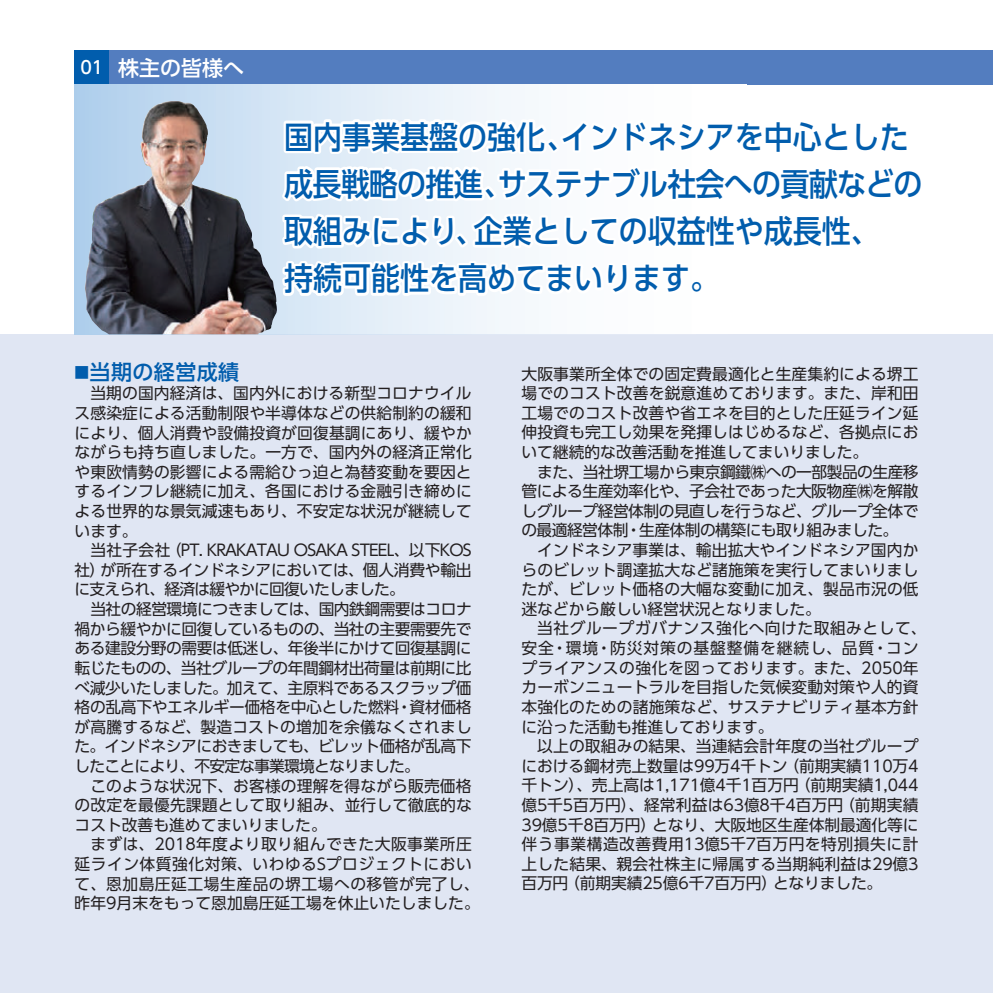
<style>
.page{position:relative;width:993px;height:993px;background:#fff}
.page>*{position:absolute;margin:0;border:0;box-sizing:border-box;transform-origin:0 0}
.t1{font:500 31.5px/47.2px "UD Shin Go Pro";color:#015dad;scale:.92 1}
.t2{font:500 21px "UD Shin Go Pro";color:#fff}
.t3{font:500 21px "UD Shin Go Pro";letter-spacing:.02em;color:#015dad}
.t4{font:15.75px/19.6px "UD Shin Go Pro";letter-spacing:.01em;color:#231f20;text-align:justify}
.t5{font:15.75px/19.6px "UD Shin Go Pro";letter-spacing:.03em;color:#231f20;text-align:center}
.s1{font-size:17.5px}
.s2{font-size:14.7px}
</style>
<div class="page">
<div style="left:0;top:334px;width:992px;height:658px;background:#e0e6f3"></div>
<div style="left:75px;top:50px;width:917px;height:34px;background:#537dbf"></div>
<div style="left:75px;top:50px;width:34px;height:34px;background:#015dad"></div>
<img style="left:75px;top:334px;width:671px;height:1px">
<svg style="left:278px;top:114px;width:468px;height:221px"></svg>
<img style="left:84px;top:101px;width:193px;height:233px">
<h2 class="t2" style="left:80px;top:51px;width:165px"><span class="s1">01</span> 株主の皆様へ</h2>
<h1 class="t1" style="left:284px;top:112px;width:695px">国内事業基盤の強化、インドネシアを中心とした成長戦略の推進、サステナブル社会への貢献などの取組みにより、企業としての収益性や成長性、<br>持続可能性を高めてまいります。</h1>
<h2 class="t3" style="left:75px;top:354px;width:166px"><span class="s2">■</span>当期の経営成績</h2>
<p class="t4" style="left:75px;top:383px;width:398px;text-indent:16px">当期の国内経済は、国内外における新型コロナウイルス感染症による活動制限や半導体などの供給制約の緩和により、個人消費や設備投資が回復基調にあり、緩やかながらも持ち直しました。一方で、国内外の経済正常化や東欧情勢の影響による需給ひっ迫と為替変動を要因とするインフレ継続に加え、各国における金融引き締めによる世界的な景気減速もあり、不安定な状況が継続しています。</p>
<p class="t4" style="left:75px;top:540px;width:398px;text-indent:16px">当社子会社（PT. KRAKATAU OSAKA STEEL、以下KOS社）が所在するインドネシアにおいては、個人消費や輸出に支えられ、経済は緩やかに回復いたしました。</p>
<p class="t4" style="left:75px;top:598px;width:398px;text-indent:16px">当社の経営環境につきましては、国内鉄鋼需要はコロナ禍から緩やかに回復しているものの、当社の主要需要先である建設分野の需要は低迷し、年後半にかけて回復基調に転じたものの、当社グループの年間鋼材出荷量は前期に比べ減少いたしました。加えて、主原料であるスクラップ価格の乱高下やエネルギー価格を中心とした燃料・資材価格が高騰するなど、製造コストの増加を余儀なくされました。インドネシアにおきましても、ビレット価格が乱高下したことにより、不安定な事業環境となりました。</p>
<p class="t4" style="left:75px;top:775px;width:398px;text-indent:16px">このような状況下、お客様の理解を得ながら販売価格の改定を最優先課題として取り組み、並行して徹底的なコスト改善も進めてまいりました。</p>
<p class="t5" style="left:75px;top:833px;width:406px">まずは、2018年度より取り組んできた大阪事業所圧<br>延ライン体質強化対策、いわゆるSプロジェクトにおいて、恩加島圧延工場生産品の堺工場への移管が完了し、昨年9月末をもって恩加島圧延工場を休止いたしました。</p>
<p class="t4" style="left:521px;top:363px;width:398px">大阪事業所全体での固定費最適化と生産集約による堺工場でのコスト改善を鋭意進めております。また、岸和田工場でのコスト改善や省エネを目的とした圧延ライン延伸投資も完工し効果を発揮しはじめるなど、各拠点において継続的な改善活動を推進してまいりました。</p>
<p class="t4" style="left:521px;top:461px;width:398px;text-indent:16px">また、当社堺工場から東京鋼鐵㈱への一部製品の生産移管による生産効率化や、子会社であった大阪物産㈱を解散しグループ経営体制の見直しを行うなど、グループ全体での最適経営体制・生産体制の構築にも取り組みました。</p>
<p class="t4" style="left:521px;top:539px;width:398px;text-indent:16px">インドネシア事業は、輸出拡大やインドネシア国内からのビレット調達拡大など諸施策を実行してまいりましたが、ビレット価格の大幅な変動に加え、製品市況の低迷などから厳しい経営状況となりました。</p>
<p class="t4" style="left:521px;top:618px;width:406px;text-align:left;text-indent:16px">当社グループガバナンス強化へ向けた取組みとして、安全・環境・防災対策の基盤整備を継続し、品質・コンプライアンスの強化を図っております。また、2050年カーボンニュートラルを目指した気候変動対策や人的資本強化のための諸施策など、サステナビリティ基本方針に沿った活動も推進しております。</p>
<p class="t4" style="left:521px;top:735px;width:398px;text-indent:16px">以上の取組みの結果、当連結会計年度の当社グループにおける鋼材売上数量は99万4千トン（前期実績110万4千トン）、売上高は1,171億4千1百万円（前期実績1,044億5千5百万円）、経常利益は63億8千4百万円（前期実績39億5千8百万円）となり、大阪地区生産体制最適化等に伴う事業構造改善費用13億5千7百万円を特別損失に計上した結果、親会社株主に帰属する当期純利益は29億3百万円（前期実績25億6千7百万円）となりました。</p>
</div>
